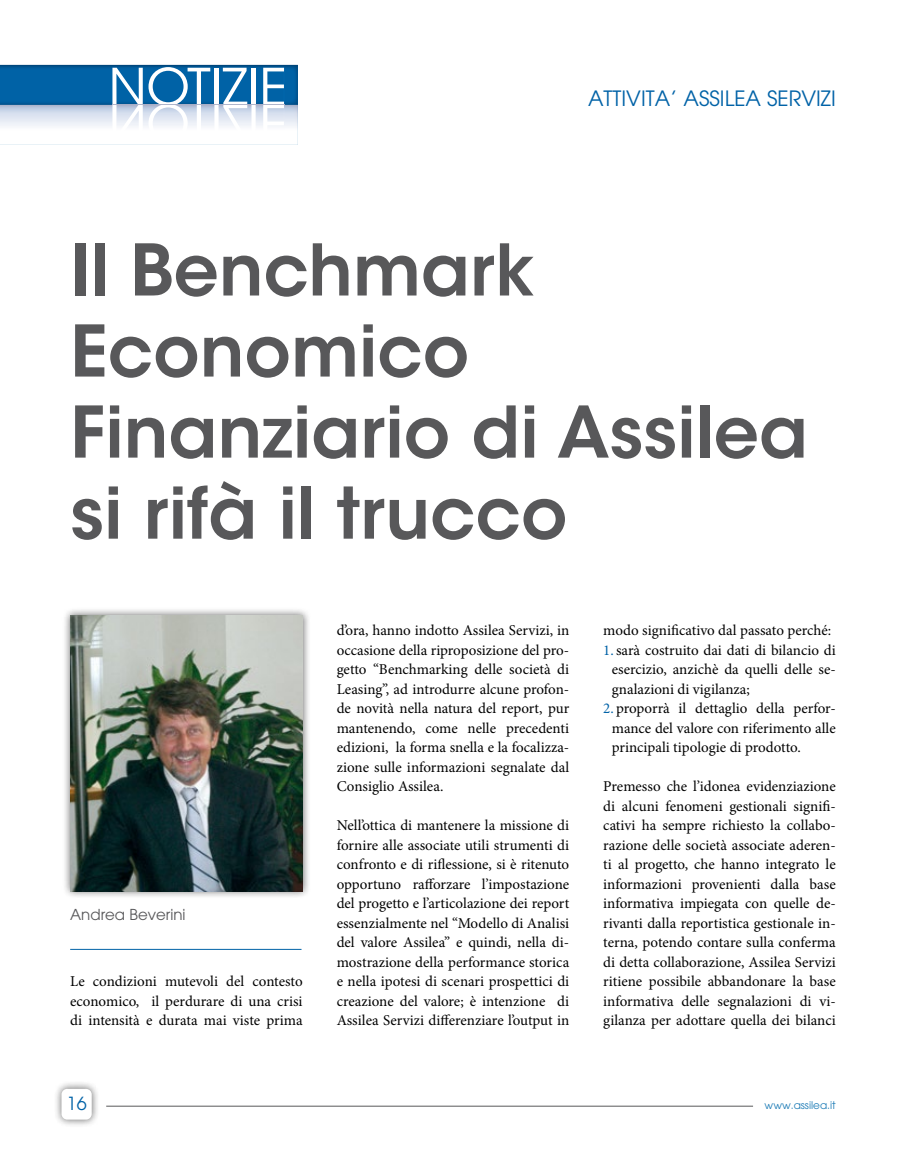
<style>
.page{position:relative;width:906px;height:1170px;background:#fff}
.page>*{position:absolute;margin:0;border:0;box-sizing:border-box;transform-origin:0 0}
.t1{font:600 70.5px/81px "ITC Avant Garde Std";color:#58585a}
.t2{font:50.7px "ITC Avant Garde Std";color:#fff}
.t3{font:21px "Avant Garde";color:#0062a7}
.t4{font:18px "Avant Garde";color:#0062a7}
.t5{font:15px/19.5px "Minion Pro";color:#000;text-align:justify}
.t6{font:15px "Avant Garde";color:#58585a}
.t7{font:10.5px "Avant Garde";color:#1c7bb6}
.s1{color:#0062a7}
</style>
<div class="page">
<img style="left:0;top:65px;width:298px;height:40px">
<img style="left:112px;top:67px;width:172px;height:38px">
<img style="left:0;top:105px;width:298px;height:40px">
<img style="left:112px;top:105px;width:172px;height:38px">
<hr style="left:106px;top:1105px;width:647px;height:1px;background:#58585a">
<div style="left:53px;top:1080px;width:47px;height:47px;background:#000;opacity:.6"></div>
<div style="left:61px;top:1088px;width:31px;height:31px;background:#fff;border-radius:6px"></div>
<div style="left:62px;top:607px;width:249px;height:292px;background:#000;opacity:.6"></div>
<img style="left:70px;top:615px;width:233px;height:276px">
<hr style="left:70px;top:949px;width:231px;height:1px;background:#0062a7">
<h2 class="t2" style="left:109px;top:56px;width:180px">NOTIZIE</h2>
<h3 class="t3" style="left:588px;top:86px;width:249px">ATTIVITA’ ASSILEA SERVIZI</h3>
<h1 class="t1" style="left:70px;top:229px;width:739px">Il Benchmark<br>Economico<br>Finanziario di Assilea si rifà il trucco</h1>
<p class="t6" style="left:70px;top:905px;width:117px">Andrea Beverini</p>
<p class="t5" style="left:70px;top:971px;width:234px">Le condizioni mutevoli del contesto economico, il perdurare di una crisi di intensità e durata mai viste prima</p>
<p class="t5" style="left:337px;top:620px;width:234px">d’ora, hanno indotto Assilea Servizi, in occasione della riproposizione del pro&shy;getto “Benchmarking delle società di Leasing”, ad introdurre alcune profon&shy;de novità nella natura del report, pur mantenendo, come nelle precedenti edizioni, la forma snella e la focalizza&shy;zione sulle informazioni segnalate dal Consiglio Assilea.</p>
<p class="t5" style="left:337px;top:815px;width:234px">Nell’ottica di mantenere la missione di fornire alle associate utili strumenti di confronto e di riflessione, si è ritenuto opportuno rafforzare l’impostazione del progetto e l’articolazione dei report essenzialmente nel “Modello di Analisi del valore Assilea” e quindi, nella di&shy;mostrazione della performance storica e nella ipotesi di scenari prospettici di creazione del valore; è intenzione di Assilea Servizi differenziare l’output in</p>
<p class="t5" style="left:603px;top:620px;width:229px">modo significativo dal passato perché:</p>
<p class="t5" style="left:603px;top:640px;width:234px"><span class="s1">1.</span>sarà costruito dai dati di bilancio di</p>
<p class="t5" style="left:612px;top:659px;width:225px">esercizio, anzichè da quelli delle se-</p>
<p class="t5" style="left:612px;top:679px;width:140px">gnalazioni di vigilanza;</p>
<p class="t5" style="left:612px;top:698px;width:225px;text-indent:-9px"><span class="s1">2.</span> proporrà il dettaglio della perfor&shy;mance del valore con riferimento alle principali tipologie di prodotto.</p>
<p class="t5" style="left:603px;top:776px;width:234px">Premesso che l’idonea evidenziazione di alcuni fenomeni gestionali signifi&shy;cativi ha sempre richiesto la collabo&shy;razione delle società associate aderen&shy;ti al progetto, che hanno integrato le informazioni provenienti dalla base informativa impiegata con quelle de&shy;rivanti dalla reportistica gestionale in&shy;terna, potendo contare sulla conferma di detta collaborazione, Assilea Servizi ritiene possibile abbandonare la base informativa delle segnalazioni di vi&shy;gilanza per adottare quella dei bilanci</p>
<p class="t4" style="left:67px;top:1092px;width:21px">16</p>
<p class="t7" style="left:764px;top:1098px;width:73px">www.assilea.it</p>
</div>
